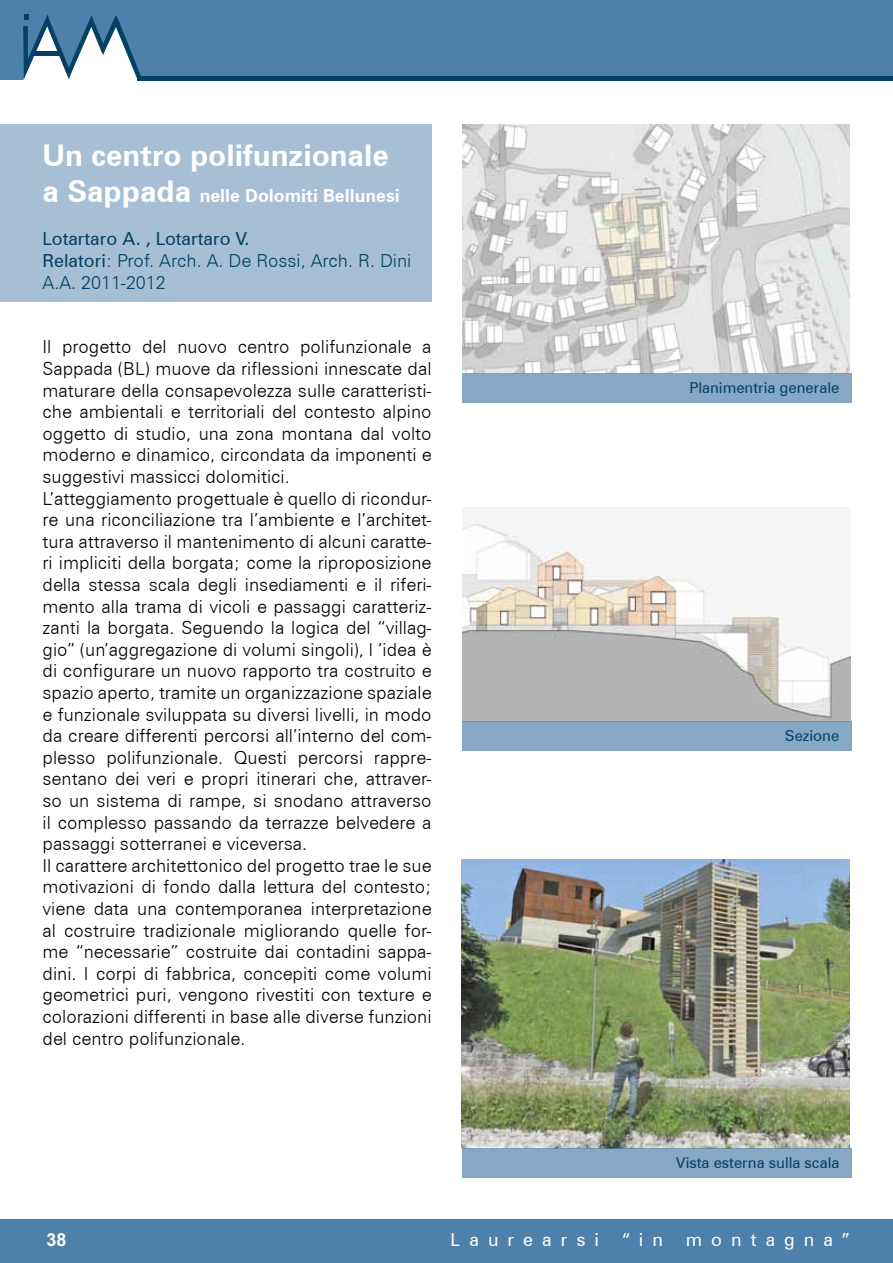
<style>
.page{position:relative;width:893px;height:1263px;background:#fff}
.page>*{position:absolute;margin:0;border:0;box-sizing:border-box;transform-origin:0 0}
.t1{font:700 30px "Zurich BT";color:#fff}
.t2{font:300 18px/21.6px "Zurich BT";color:#000}
.t3{font:300 18px/21.6px "Zurich BT";color:#044064}
.t4{font:700 18px "Zurich BT";color:#fff}
.t5{font:18px "Zurich BT";letter-spacing:.5em;color:#fff}
.t6{font:700 18px "Arial";color:#fff}
.t7{font:15px "Zurich BT";color:#044064}
.s1{font-size:30px}
.s2{font-weight:400}
</style>
<div class="page">
<div style="left:0;top:1219px;width:893px;height:44px;background:#4d80aa"></div>
<div style="left:0;top:0;width:893px;height:79px;background:#4d80aa"></div>
<svg style="left:23px;top:14px;width:118px;height:67px"></svg>
<hr style="left:137px;top:76px;width:756px;height:4px;background:#044064">
<div style="left:0;top:124px;width:432px;height:178px;background:#a6bfd4"></div>
<img style="left:462px;top:124px;width:387px;height:249px">
<img style="left:462px;top:524px;width:388px;height:197px">
<img style="left:461px;top:859px;width:388px;height:289px">
<div style="left:462px;top:373px;width:389px;height:29px;background:#86a8c5"></div>
<div style="left:462px;top:721px;width:389px;height:29px;background:#86a8c5"></div>
<div style="left:462px;top:1148px;width:389px;height:29px;background:#86a8c5"></div>
<h1 class="t1" style="left:43px;top:137px;width:348px">Un centro polifunzionale</h1>
<p class="t4" style="left:43px;top:185px;width:359px"><span class="s1">a Sappada</span> nelle Dolomiti Bellunesi</p>
<p class="t3" style="left:43px;top:228px;width:370px"><span class="s2">Lotartaro A. , Lotartaro V.<br>Relatori</span>: Prof. Arch. A. De Rossi, Arch. R. Dini<br>A.A. 2011-2012</p>
<p class="t2" style="left:43px;top:336px;width:391px">Il progetto del nuovo centro polifunzionale a Sappada (BL) muove da riflessioni innescate dal maturare della consapevolezza sulle caratteristi&shy;che ambientali e territoriali del contesto alpino oggetto di studio, una zona montana dal volto moderno e dinamico, circondata da imponenti e suggestivi massicci dolomitici.<br>L’atteggiamento progettuale è quello di ricondur&shy;re una riconciliazione tra l’ambiente e l’architet&shy;tura attraverso il mantenimento di alcuni caratte&shy;ri impliciti della borgata; come la riproposizione della stessa scala degli insediamenti e il riferi&shy;mento alla trama di vicoli e passaggi caratteriz&shy;zanti la borgata. Seguendo la logica del “villag&shy;gio” (un’aggregazione di volumi singoli), l ’idea è di configurare un nuovo rapporto tra costruito e spazio aperto, tramite un organizzazione spaziale e funzionale sviluppata su diversi livelli, in modo da creare differenti percorsi all’interno del com&shy;plesso polifunzionale. Questi percorsi rappre&shy;sentano dei veri e propri itinerari che, attraver&shy;so un sistema di rampe, si snodano attraverso il complesso passando da terrazze belvedere a passaggi sotterranei e viceversa.<br>Il carattere architettonico del progetto trae le sue motivazioni di fondo dalla lettura del contesto; viene data una contemporanea interpretazione al costruire tradizionale migliorando quelle for&shy;me “necessarie” costruite dai contadini sappa&shy;dini. I corpi di fabbrica, concepiti come volumi geometrici puri, vengono rivestiti con texture e colorazioni differenti in base alle diverse funzioni del centro polifunzionale.</p>
<p class="t7" style="left:689px;top:378px;width:152px">Planimentria generale</p>
<p class="t7" style="left:785px;top:726px;width:56px">Sezione</p>
<p class="t7" style="left:676px;top:1153px;width:165px">Vista esterna sulla scala</p>
<p class="t6" style="left:46px;top:1228px;width:22px">38</p>
<p class="t5" style="left:451px;top:1228px;width:150px">Laurearsi</p>
<p class="t5" style="left:622px;top:1228px;width:42px">“in</p>
<p class="t5" style="left:686px;top:1228px;width:165px">montagna”</p>
</div>
